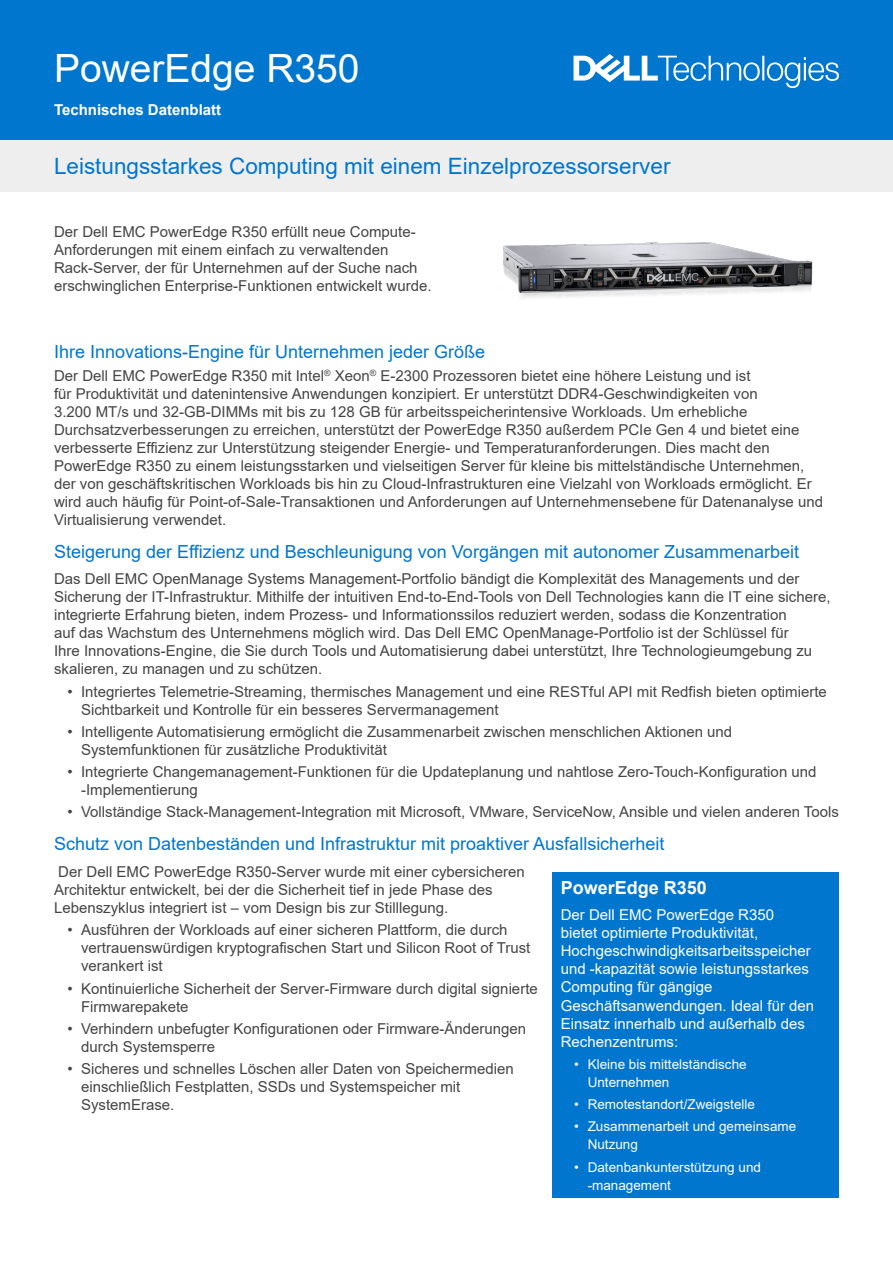
<style>
.page{position:relative;width:893px;height:1263px;background:#fff}
.page>*{position:absolute;margin:0;border:0;box-sizing:border-box;transform-origin:0 0}
.Document_Title{font:39px "Arial";color:#fff}
.Title_Tagline{font:22.5px "Arial";color:#0076ce}
.Heading_2{font:18px "Arial";color:#0076ce}
.Body_Text{font:18px "Arial";color:#0076ce}
.Side_Box_Heading{font:700 18px "Arial";color:#fff}
.Body_Text-2{font:15px/18px "Arial";color:#444}
.Side_box_Body_Text{font:15px/18px "Arial";color:#fff}
.Guide_text_Banner{font:700 15px "Arial";color:#fff}
.t1{font:13.5px/18px "Arial";color:#fff}
</style>
<div class="page">
<div style="left:0;top:0;width:893px;height:141px;background:#0076ce"></div>
<div style="left:0;top:141px;width:893px;height:51px;background:#eee"></div>
<div style="left:552px;top:872px;width:287px;height:326px;background:#0076ce"></div>
<img style="left:503px;top:242px;width:310px;height:56px">
<svg style="left:573px;top:54px;width:266px;height:34px"></svg>
<p class="Document_Title" style="left:54px;top:42px;width:307px">PowerEdge R350</p>
<p class="Guide_text_Banner" style="left:54px;top:99px;width:169px">Technisches Datenblatt</p>
<p class="Title_Tagline" style="left:54px;top:151px;width:618px">Leistungsstarkes Computing mit einem Einzelprozessorserver</p>
<p class="Body_Text-2" style="left:54px;top:223px;width:379px">Der Dell EMC PowerEdge R350 erfüllt neue Compute-Anforderungen mit einem einfach zu verwaltenden Rack-Server, der für Unternehmen auf der Suche nach erschwinglichen Enterprise-Funktionen entwickelt wurde.</p>
<p class="Body_Text" style="left:54px;top:340px;width:433px">Ihre Innovations-Engine für Unternehmen jeder Größe</p>
<p class="Body_Text-2" style="left:54px;top:366px;width:771px">Der Dell EMC PowerEdge R350 mit Intel<sup>®</sup> Xeon<sup>®</sup> E-2300 Prozessoren bietet eine höhere Leistung und ist<br>für Produktivität und datenintensive Anwendungen konzipiert. Er unterstützt DDR4-Geschwindigkeiten von<br>3.200 MT/s und 32-GB-DIMMs mit bis zu 128 GB für arbeitsspeicherintensive Workloads. Um erhebliche Durchsatzverbesserungen zu erreichen, unterstützt der PowerEdge R350 außerdem PCIe Gen 4 und bietet eine verbesserte Effizienz zur Unterstützung steigender Energie- und Temperaturanforderungen. Dies macht den PowerEdge R350 zu einem leistungsstarken und vielseitigen Server für kleine bis mittelständische Unternehmen, der von geschäftskritischen Workloads bis hin zu Cloud-Infrastrukturen eine Vielzahl von Workloads ermöglicht. Er wird auch häufig für Point-of-Sale-Transaktionen und Anforderungen auf Unternehmensebene für Datenanalyse und Virtualisierung verwendet.</p>
<p class="Heading_2" style="left:54px;top:539px;width:747px">Steigerung der Effizienz und Beschleunigung von Vorgängen mit autonomer Zusammenarbeit</p>
<p class="Body_Text-2" style="left:54px;top:570px;width:778px">Das Dell EMC OpenManage Systems Management-Portfolio bändigt die Komplexität des Managements und der Sicherung der IT-Infrastruktur. Mithilfe der intuitiven End-to-End-Tools von Dell Technologies kann die IT eine sichere, integrierte Erfahrung bieten, indem Prozess- und Informationssilos reduziert werden, sodass die Konzentration<br>auf das Wachstum des Unternehmens möglich wird. Das Dell EMC OpenManage-Portfolio ist der Schlüssel für<br>Ihre Innovations-Engine, die Sie durch Tools und Automatisierung dabei unterstützt, Ihre Technologieumgebung zu skalieren, zu managen und zu schützen.</p>
<p class="Body_Text-2" style="left:81px;top:682px;width:747px;text-indent:-14px">• Integriertes Telemetrie-Streaming, thermisches Management und eine RESTful API mit Redfish bieten optimierte<br>Sichtbarkeit und Kontrolle für ein besseres Servermanagement</p>
<p class="Body_Text-2" style="left:81px;top:722px;width:653px;text-indent:-14px">• Intelligente Automatisierung ermöglicht die Zusammenarbeit zwischen menschlichen Aktionen und<br>Systemfunktionen für zusätzliche Produktivität</p>
<p class="Body_Text-2" style="left:81px;top:763px;width:737px;text-indent:-14px">• Integrierte Changemanagement-Funktionen für die Updateplanung und nahtlose Zero-Touch-Konfiguration und -Implementierung</p>
<p class="Body_Text-2" style="left:68px;top:803px;width:773px">• Vollständige Stack-Management-Integration mit Microsoft, VMware, ServiceNow, Ansible und vielen anderen Tools</p>
<p class="Heading_2" style="left:54px;top:832px;width:612px">Schutz von Datenbeständen und Infrastruktur mit proaktiver Ausfallsicherheit</p>
<p class="Body_Text-2" style="left:54px;top:863px;width:472px">Der Dell EMC PowerEdge R350-Server wurde mit einer cybersicheren<br>Architektur entwickelt, bei der die Sicherheit tief in jede Phase des<br>Lebenszyklus integriert ist – vom Design bis zur Stilllegung.</p>
<p class="Body_Text-2" style="left:81px;top:921px;width:451px;text-indent:-14px">• Ausführen der Workloads auf einer sicheren Plattform, die durch vertrauenswürdigen kryptografischen Start und Silicon Root of Trust verankert ist</p>
<p class="Body_Text-2" style="left:81px;top:979px;width:458px;text-indent:-14px">• Kontinuierliche Sicherheit der Server-Firmware durch digital signierte<br>Firmwarepakete</p>
<p class="Body_Text-2" style="left:81px;top:1019px;width:447px;text-indent:-14px">• Verhindern unbefugter Konfigurationen oder Firmware-Änderungen durch Systemsperre</p>
<p class="Body_Text-2" style="left:81px;top:1060px;width:434px;text-indent:-14px">• Sicheres und schnelles Löschen aller Daten von Speichermedien einschließlich Festplatten, SSDs und Systemspeicher mit<br>SystemErase.</p>
<p class="Side_Box_Heading" style="left:561px;top:875px;width:148px">PowerEdge R350</p>
<p class="Side_box_Body_Text" style="left:561px;top:906px;width:255px">Der Dell EMC PowerEdge R350 bietet optimierte Produktivität,<br>Hochgeschwindigkeitsarbeitsspeicher und -kapazität sowie leistungsstarkes<br>Computing für gängige<br>Geschäftsanwendungen. Ideal für den<br>Einsatz innerhalb und außerhalb des<br>Rechenzentrums:</p>
<p class="t1" style="left:588px;top:1055px;width:161px;text-indent:-14px">• Kleine bis mittelständische<br>Unternehmen</p>
<p class="t1" style="left:574px;top:1095px;width:182px">• Remotestandort/Zweigstelle</p>
<p class="t1" style="left:588px;top:1117px;width:210px;text-indent:-14px">• Zusammenarbeit und gemeinsame<br>Nutzung</p>
<p class="t1" style="left:588px;top:1158px;width:175px;text-indent:-14px">• Datenbankunterstützung und -management</p>
</div>
